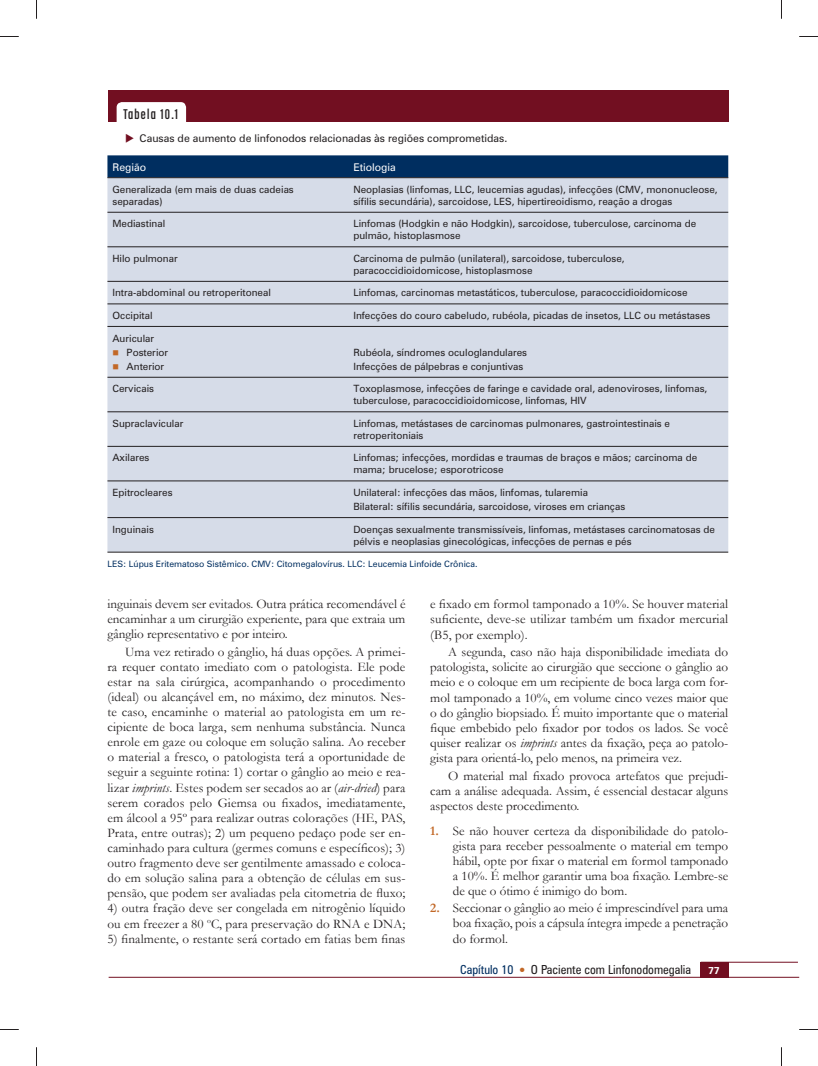
<style>
.page{position:relative;width:818px;height:1066px;background:#fff}
.page>*{position:absolute;margin:0;border:0;box-sizing:border-box;transform-origin:0 0}
.t1{font:15px "Chalet Comprime Cologne Eighty";letter-spacing:.08em;color:#231f20}
.t2{font:13.12px/15.1px "Garamond";color:#231f20;text-align:justify}
.t3{font:condensed 12.5px "Zurich BT";color:#231f20}
.t4{font:condensed 12.5px "Zurich BT";color:#002e60}
.t5{font:10.62px "Zurich BT";color:#231f20}
.t6{font:10.62px "Zurich BT";color:#fff}
.t7{font:10px/12px "Zurich BT";color:#231f20}
.t8{font:700 10px "Zurich BT";color:#fff}
.t9{font:8.75px "Zurich BT";color:#002e60}
.s1{color:#720f21}
.s2{color:#c26827}
.s3{font-style:italic}
.s4{font-weight:700;color:#c26827}
</style>
<div class="page">
<div style="left:699px;top:961px;width:28px;height:16px;background:#720f21"></div>
<hr style="left:109px;top:976px;width:689px;height:1px;background:#720f21">
<hr style="left:700px;top:961px;width:97px;height:1px;background:#720f21">
<div style="left:108px;top:90px;width:619px;height:32px;background:#720f21"></div>
<svg style="left:116px;top:102px;width:70px;height:20px"></svg>
<div style="left:107px;top:155px;width:620px;height:22px;background:#002e60"></div>
<div style="left:107px;top:178px;width:620px;height:373px;background:#d6dce8"></div>
<hr style="left:107px;top:212px;width:620px;height:1px;background:#231f20">
<hr style="left:107px;top:246px;width:620px;height:1px;background:#231f20">
<hr style="left:107px;top:281px;width:620px;height:1px;background:#231f20">
<hr style="left:107px;top:303px;width:620px;height:1px;background:#231f20">
<hr style="left:107px;top:326px;width:620px;height:1px;background:#231f20">
<hr style="left:107px;top:377px;width:620px;height:1px;background:#231f20">
<hr style="left:107px;top:411px;width:620px;height:1px;background:#231f20">
<hr style="left:107px;top:446px;width:620px;height:1px;background:#231f20">
<hr style="left:107px;top:480px;width:620px;height:1px;background:#231f20">
<hr style="left:107px;top:517px;width:620px;height:1px;background:#231f20">
<hr style="left:107px;top:177px;width:620px;height:1px;background:#231f20">
<hr style="left:107px;top:551px;width:620px;height:1px;background:#231f20">
<svg style="left:0;top:36px;width:19px;height:1px"></svg>
<svg style="left:799px;top:36px;width:18px;height:1px"></svg>
<svg style="left:36px;top:0;width:1px;height:19px"></svg>
<svg style="left:36px;top:1047px;width:1px;height:18px"></svg>
<p class="t1" style="left:123px;top:108px;width:56px">Tabela 10.1</p>
<p class="t5" style="left:125px;top:134px;width:383px"><span class="s1">◆</span> Causas de aumento de linfonodos relacionadas às regiões comprometidas.</p>
<p class="t6" style="left:112px;top:163px;width:35px">Região</p>
<p class="t6" style="left:353px;top:163px;width:44px">Etiologia</p>
<p class="t7" style="left:112px;top:184px;width:183px">Generalizada (em mais de duas cadeias separadas)</p>
<p class="t7" style="left:353px;top:184px;width:365px">Neoplasias (linfomas, LLC, leucemias agudas), infecções (CMV, mononucleose, sífilis secundária), sarcoidose, LES, hipertireoidismo, reação a drogas</p>
<p class="t7" style="left:112px;top:218px;width:54px">Mediastinal</p>
<p class="t7" style="left:353px;top:218px;width:344px">Linfomas (Hodgkin e não Hodgkin), sarcoidose, tuberculose, carcinoma de pulmão, histoplasmose</p>
<p class="t7" style="left:112px;top:253px;width:67px">Hilo pulmonar</p>
<p class="t7" style="left:353px;top:253px;width:273px">Carcinoma de pulmão (unilateral), sarcoidose, tuberculose, paracoccidioidomicose, histoplasmose</p>
<p class="t7" style="left:112px;top:287px;width:160px">Intra-abdominal ou retroperitoneal</p>
<p class="t7" style="left:353px;top:287px;width:335px">Linfomas, carcinomas metastáticos, tuberculose, paracoccidioidomicose</p>
<p class="t7" style="left:112px;top:310px;width:42px">Occipital</p>
<p class="t7" style="left:353px;top:310px;width:358px">Infecções do couro cabeludo, rubéola, picadas de insetos, LLC ou metástases</p>
<p class="t7" style="left:112px;top:333px;width:43px">Auricular</p>
<p class="t7" style="left:112px;top:347px;width:57px"><span class="s2">■</span> Posterior</p>
<p class="t7" style="left:112px;top:361px;width:53px"><span class="s2">■</span> Anterior</p>
<p class="t7" style="left:353px;top:346px;width:175px;line-height:14.1px">Rubéola, síndromes oculoglandulares<br>Infecções de pálpebras e conjuntivas</p>
<p class="t7" style="left:112px;top:383px;width:43px">Cervicais</p>
<p class="t7" style="left:353px;top:383px;width:355px">Toxoplasmose, infecções de faringe e cavidade oral, adenoviroses, linfomas, tuberculose, paracoccidioidomicose, linfomas, HIV</p>
<p class="t7" style="left:112px;top:418px;width:72px">Supraclavicular</p>
<p class="t7" style="left:353px;top:418px;width:318px">Linfomas, metástases de carcinomas pulmonares, gastrointestinais e retroperitoniais</p>
<p class="t7" style="left:112px;top:452px;width:39px">Axilares</p>
<p class="t7" style="left:353px;top:452px;width:345px">Linfomas; infecções, mordidas e traumas de braços e mãos; carcinoma de mama; brucelose; esporotricose</p>
<p class="t7" style="left:112px;top:487px;width:62px">Epitrocleares</p>
<p class="t7" style="left:353px;top:486px;width:273px;line-height:14.1px">Unilateral: infecções das mãos, linfomas, tularemia<br>Bilateral: sífilis secundária, sarcoidose, viroses em crianças</p>
<p class="t7" style="left:112px;top:523px;width:43px">Inguinais</p>
<p class="t7" style="left:353px;top:523px;width:363px">Doenças sexualmente transmissíveis, linfomas, metástases carcinomatosas de pélvis e neoplasias ginecológicas, infecções de pernas e pés</p>
<p class="t9" style="left:107px;top:560px;width:371px">LES: Lúpus Eritematoso Sistêmico. CMV: Citomegalovírus. LLC: Leucemia Linfoide Crônica.</p>
<p class="t2" style="left:107px;top:596px;width:299px">inguinais devem ser evitados. Outra prática recomendável é encaminhar a um cirurgião experiente, para que extraia um gânglio representativo e por inteiro.</p>
<p class="t2" style="left:107px;top:643px;width:299px;text-indent:18px">Uma vez retirado o gânglio, há duas opções. A primei&shy;ra requer contato imediato com o patologista. Ele pode estar na sala cirúrgica, acompanhando o procedimento (ideal) ou alcançável em, no máximo, dez minutos. Nes&shy;te caso, encaminhe o material ao patologista em um re&shy;cipiente de boca larga, sem nenhuma substância. Nunca enrole em gaze ou coloque em solução salina. Ao receber o material a fresco, o patologista terá a oportunidade de seguir a seguinte rotina: 1) cortar o gânglio ao meio e rea&shy;lizar <span class="s3">imprints</span>. Estes podem ser secados ao ar (<span class="s3">air-dried</span>) para serem corados pelo Giemsa ou fixados, imediatamente, em álcool a 95º para realizar outras colorações (HE, PAS, Prata, entre outras); 2) um pequeno pedaço pode ser en&shy;caminhado para cultura (germes comuns e específicos); 3) outro fragmento deve ser gentilmente amassado e coloca&shy;do em solução salina para a obtenção de células em sus&shy;pensão, que podem ser avaliadas pela citometria de fluxo;</p>
<p class="t2" style="left:107px;top:900px;width:299px">4) outra fração deve ser congelada em nitrogênio líquido ou em freezer a 80 <sup>o</sup>C, para preservação do RNA e DNA;</p>
<p class="t2" style="left:107px;top:930px;width:299px">5) finalmente, o restante será cortado em fatias bem finas</p>
<p class="t2" style="left:430px;top:596px;width:299px">e fixado em formol tamponado a 10%. Se houver material suficiente, deve-se utilizar também um fixador mercurial (B5, por exemplo).</p>
<p class="t2" style="left:430px;top:644px;width:299px;text-indent:18px">A segunda, caso não haja disponibilidade imediata do patologista, solicite ao cirurgião que seccione o gânglio ao meio e o coloque em um recipiente de boca larga com for&shy;mol tamponado a 10%, em volume cinco vezes maior que o do gânglio biopsiado. É muito importante que o material fique embebido pelo fixador por todos os lados. Se você quiser realizar os <span class="s3">imprints</span> antes da fixação, peça ao patolo&shy;gista para orientá-lo, pelo menos, na primeira vez.</p>
<p class="t2" style="left:430px;top:767px;width:299px;text-indent:18px">O material mal fixado provoca artefatos que prejudi&shy;cam a análise adequada. Assim, é essencial destacar alguns aspectos deste procedimento.</p>
<p class="t2" style="left:452px;top:822px;width:277px;text-indent:-22px"><span class="s4">1.</span> Se não houver certeza da disponibilidade do patolo&shy;gista para receber pessoalmente o material em tempo hábil, opte por fixar o material em formol tamponado a 10%. É melhor garantir uma boa fixação. Lembre-se de que o ótimo é inimigo do bom.</p>
<p class="t2" style="left:452px;top:900px;width:277px;text-indent:-23px"><span class="s4">2.</span> Seccionar o gânglio ao meio é imprescindível para uma boa fixação, pois a cápsula íntegra impede a penetração do formol.</p>
<p class="t4" style="left:459px;top:964px;width:55px">Capítulo 10</p>
<p class="t3" style="left:530px;top:964px;width:161px">O Paciente com Linfonodomegalia</p>
<p class="t8" style="left:708px;top:966px;width:13px">77</p>
</div>
